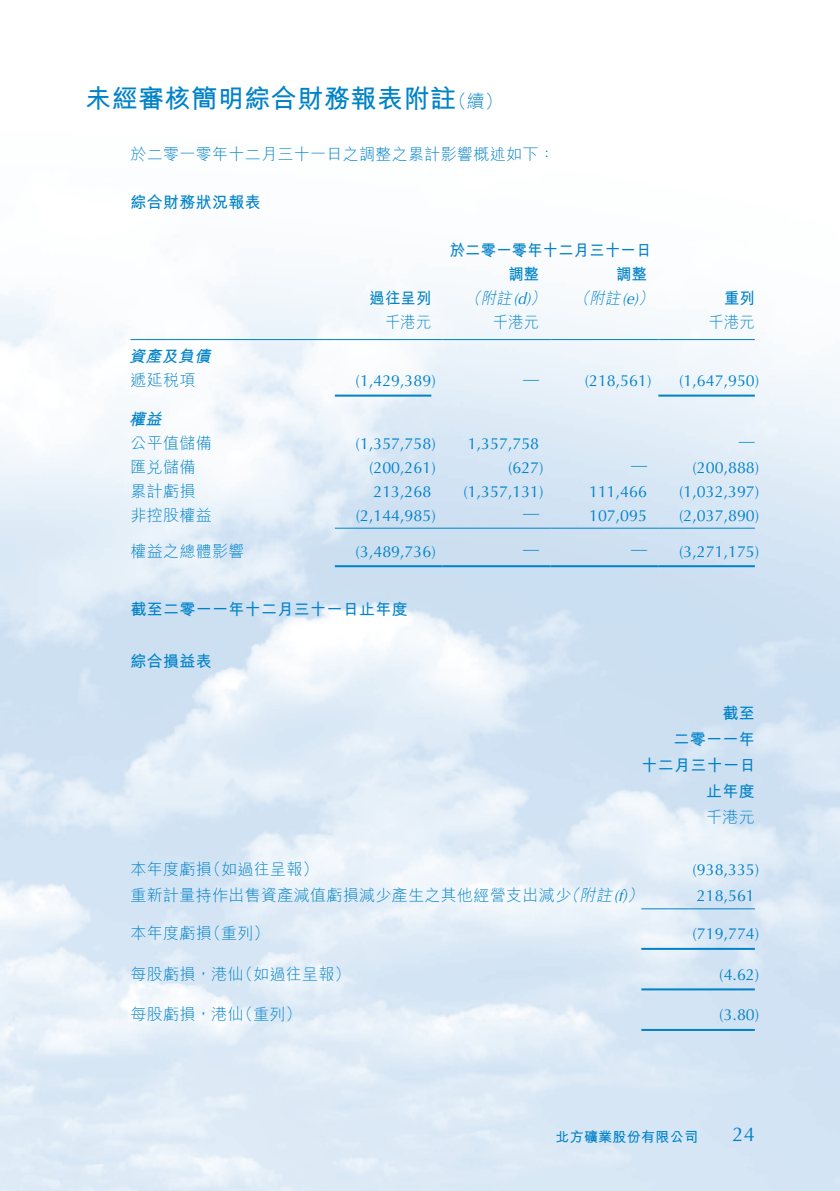
<style>
.page{position:relative;width:840px;height:1191px;background:#fff}
.page>*{position:absolute;margin:0;border:0;box-sizing:border-box;transform-origin:0 0}
.t1{font:700 26px "M Hei HK";letter-spacing:.02em;color:#0082c8}
.t2{font:20px "Optima LT Std";color:#0082c8}
.t3{font:300 18px "M Hei HK";color:#0082c8}
.t4{font:16px "Optima LT Std";color:#0082c8}
.t5{font:300 16px "M Hei HK";letter-spacing:.02em;color:#0082c8}
.t6{font:700 16px/26px "M Hei HK";letter-spacing:.02em;color:#0082c8;text-align:right}
.t7{font:700 16px "M Hei HK";letter-spacing:.02em;color:#0082c8;scale:.95 1}
.t8{font:italic 300 16px/24px "M Hei HK";color:#0082c8;scale:.95 1}
.t9{font:300 16px "M Hei HK";letter-spacing:.02em;color:#0082c8;scale:.95 1}
.t10{font:italic 700 16px "M Hei HK";color:#0082c8}
.t11{font:italic 300 16px "M Hei HK";color:#0082c8}
.t12{font:italic 16px "Optima LT Std";color:#0082c8;scale:.95 1}
.t13{font:700 14px "M Hei HK";letter-spacing:.02em;color:#0082c8}
.s1{font-weight:700;font-style:normal}
.s2{font-family:"Optima LT Std";font-weight:400}
.s3{font-family:"M Hei HK";font-weight:300}
</style>
<div class="page">
<img style="left:0;top:270px;width:839px;height:921px">
<hr style="left:130px;top:339px;width:204px;height:1px;background:#0082c8">
<hr style="left:334px;top:339px;width:108px;height:1px;background:#0082c8">
<hr style="left:442px;top:339px;width:108px;height:1px;background:#0082c8">
<hr style="left:550px;top:339px;width:108px;height:1px;background:#0082c8">
<hr style="left:658px;top:339px;width:96px;height:1px;background:#0082c8">
<hr style="left:334px;top:394px;width:97px;height:2px;background:#0082c8">
<hr style="left:658px;top:394px;width:96px;height:2px;background:#0082c8">
<hr style="left:334px;top:527px;width:108px;height:1px;background:#0082c8">
<hr style="left:442px;top:527px;width:108px;height:1px;background:#0082c8">
<hr style="left:550px;top:527px;width:108px;height:1px;background:#0082c8">
<hr style="left:658px;top:527px;width:96px;height:1px;background:#0082c8">
<hr style="left:334px;top:565px;width:108px;height:2px;background:#0082c8">
<hr style="left:442px;top:565px;width:108px;height:2px;background:#0082c8">
<hr style="left:550px;top:565px;width:108px;height:2px;background:#0082c8">
<hr style="left:658px;top:565px;width:96px;height:2px;background:#0082c8">
<hr style="left:641px;top:908px;width:113px;height:1px;background:#0082c8">
<hr style="left:641px;top:948px;width:113px;height:2px;background:#0082c8">
<hr style="left:641px;top:988px;width:113px;height:2px;background:#0082c8">
<hr style="left:641px;top:1029px;width:113px;height:2px;background:#0082c8">
<h1 class="t1" style="left:85px;top:80px;width:372px">未經審核簡明綜合財務報表附註</h1>
<p class="t5" style="left:130px;top:146px;width:425px">於二零一零年十二月三十一日之調整之累計影響概述如下：</p>
<p class="t6" style="left:130px;top:188px;width:132px">綜合財務狀況報表</p>
<p class="t7" style="left:449px;top:239px;width:213px">於二零一零年十二月三十一日</p>
<p class="t7" style="left:369px;top:287px;width:66px">過往呈列</p>
<p class="t3" style="left:448px;top:92px;width:55px">（續(</p>
<p class="t8" style="left:480px;top:262px;width:73px;text-indent:28px"><span class="s1">調整</span>附註 (<span class="s2">(d(</span></p>
<p class="t7" style="left:616px;top:263px;width:34px">調整</p>
<p class="t8" style="left:465px;top:286px;width:21px">（</p>
<p class="t8" style="left:574px;top:286px;width:21px">（</p>
<p class="t12" style="left:633px;top:290px;width:26px">)<span class="s3">）</span></p>
<p class="t8" style="left:589px;top:286px;width:53px">附註 <span class="s2">e(</span></p>
<p class="t7" style="left:723px;top:287px;width:34px">重列</p>
<p class="t9" style="left:385px;top:314px;width:50px">千港元</p>
<p class="t9" style="left:492px;top:314px;width:50px">千港元</p>
<p class="t9" style="left:708px;top:314px;width:50px">千港元</p>
<p class="t10" style="left:129px;top:344px;width:87px">資產及負債</p>
<p class="t5" style="left:130px;top:372px;width:66px">遞延稅項</p>
<p class="t10" style="left:129px;top:407px;width:38px">權益</p>
<p class="t4" style="left:355px;top:371px;width:82px">)1,429,389(</p>
<p class="t4" style="left:523px;top:369px;width:17px">—</p>
<p class="t4" style="left:584px;top:371px;width:68px">)218,561(</p>
<p class="t4" style="left:678px;top:371px;width:82px">)1,647,950(</p>
<p class="t5" style="left:130px;top:434px;width:83px">公平值儲備</p>
<p class="t4" style="left:355px;top:434px;width:82px">)1,357,758(</p>
<p class="t4" style="left:467px;top:434px;width:73px">1,357,758</p>
<p class="t4" style="left:738px;top:431px;width:17px">—</p>
<p class="t5" style="left:130px;top:458px;width:66px">匯兌儲備</p>
<p class="t4" style="left:369px;top:458px;width:68px">)200,261(</p>
<p class="t4" style="left:507px;top:458px;width:37px">)627(</p>
<p class="t4" style="left:630px;top:455px;width:17px">—</p>
<p class="t4" style="left:692px;top:458px;width:68px">)200,888(</p>
<p class="t5" style="left:130px;top:482px;width:66px">累計虧損</p>
<p class="t4" style="left:373px;top:482px;width:59px">213,268</p>
<p class="t4" style="left:463px;top:482px;width:82px">)1,357,131(</p>
<p class="t4" style="left:588px;top:482px;width:59px">111,466</p>
<p class="t4" style="left:678px;top:482px;width:82px">)1,032,397(</p>
<p class="t5" style="left:130px;top:506px;width:83px">非控股權益</p>
<p class="t4" style="left:355px;top:506px;width:82px">)2,144,985(</p>
<p class="t4" style="left:523px;top:503px;width:17px">—</p>
<p class="t4" style="left:588px;top:506px;width:59px">107,095</p>
<p class="t4" style="left:678px;top:506px;width:82px">)2,037,890(</p>
<p class="t5" style="left:130px;top:542px;width:115px">權益之總體影響</p>
<p class="t4" style="left:355px;top:542px;width:82px">)3,489,736(</p>
<p class="t4" style="left:523px;top:539px;width:17px">—</p>
<p class="t4" style="left:630px;top:539px;width:17px">—</p>
<p class="t4" style="left:678px;top:542px;width:82px">)3,271,175(</p>
<p class="t6" style="left:130px;top:595px;width:279px">截至二零一一年十二月三十一日止年度</p>
<p class="t6" style="left:130px;top:647px;width:83px">綜合損益表</p>
<p class="t5" style="left:205px;top:861px;width:115px">（如過往呈報(</p>
<p class="t5" style="left:130px;top:861px;width:83px">本年度虧損</p>
<p class="t6" style="left:641px;top:699px;width:115px">截至<br>二零一一年<br>十二月三十一日止年度</p>
<p class="t5" style="left:705px;top:809px;width:50px">千港元</p>
<p class="t4" style="left:692px;top:860px;width:68px">)938,335(</p>
<p class="t11" style="left:563px;top:887px;width:21px">（</p>
<p class="t11" style="left:579px;top:887px;width:69px">附註 (<span class="s2">(f(</span></p>
<p class="t5" style="left:130px;top:887px;width:442px">重新計量持作出售資產減值虧損減少產生之其他經營支出減少</p>
<p class="t4" style="left:696px;top:886px;width:59px">218,561</p>
<p class="t5" style="left:205px;top:925px;width:66px">（重列(</p>
<p class="t5" style="left:130px;top:925px;width:83px">本年度虧損</p>
<p class="t4" style="left:692px;top:924px;width:68px">)719,774(</p>
<p class="t5" style="left:237px;top:965px;width:115px">（如過往呈報(</p>
<p class="t5" style="left:130px;top:965px;width:115px">每股虧損，港仙</p>
<p class="t4" style="left:718px;top:965px;width:42px">)4.62(</p>
<p class="t5" style="left:237px;top:1006px;width:66px">（重列(</p>
<p class="t5" style="left:130px;top:1006px;width:115px">每股虧損，港仙</p>
<p class="t4" style="left:718px;top:1005px;width:42px">)3.80(</p>
<p class="t13" style="left:555px;top:1126px;width:144px">北方礦業股份有限公司</p>
<p class="t2" style="left:732px;top:1122px;width:24px">24</p>
</div>
